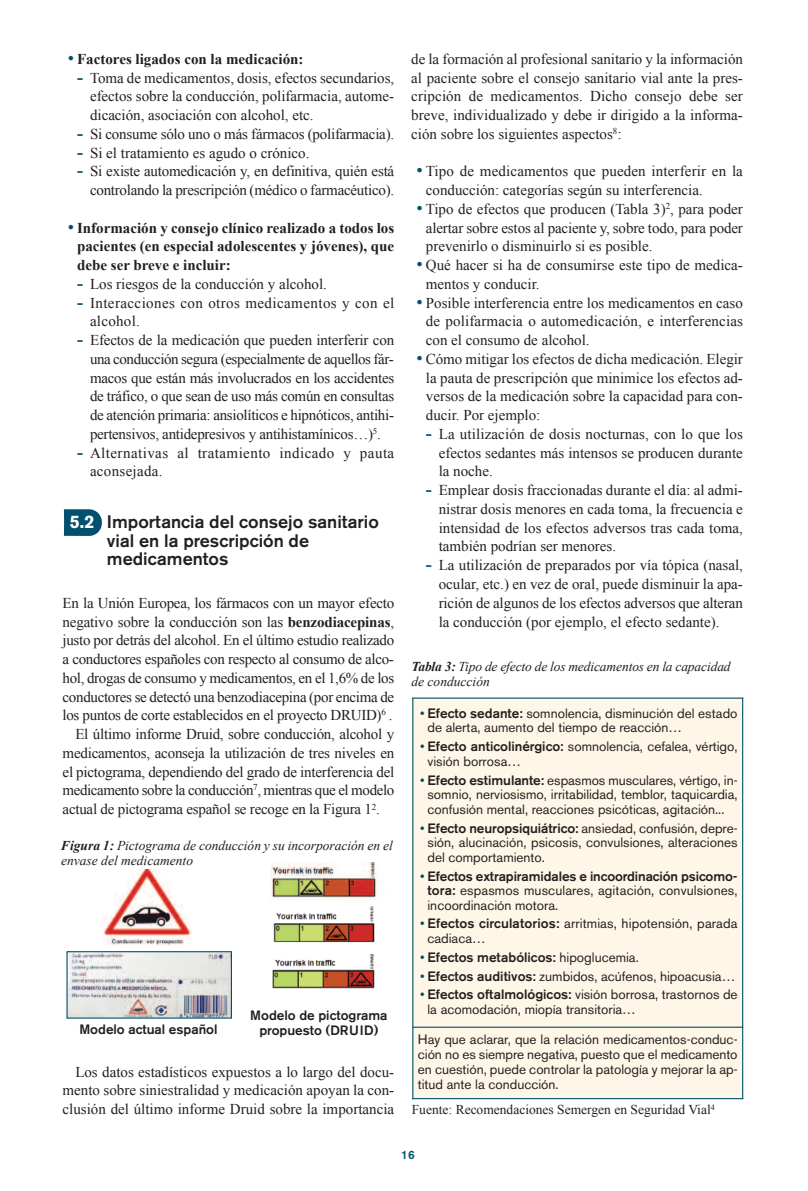
<style>
.page{position:relative;width:808px;height:1191px;background:#fff}
.page>*{position:absolute;margin:0;border:0;box-sizing:border-box;transform-origin:0 0}
.t1{font:500 18px/18px "Akzidenz Grotesk BE";color:#231f20}
.t2{font:15px/18.8px "Times New Roman";letter-spacing:-.01em;color:#231f20;text-align:justify}
.t3{font:700 15px/18.8px "Times New Roman";color:#231f20;text-align:justify}
.t4{font:15px/18.8px "Times New Roman";letter-spacing:.03em;color:#231f20}
.t5{font:15px "Times New Roman";letter-spacing:-.03em;color:#231f20}
.t6{font:13.5px/14.5px "Akzidenz Grotesk BE";color:#231f20}
.t7{font:italic 13.5px/15px "Times New Roman";color:#231f20}
.t8{font:500 13.5px/15px "Akzidenz Grotesk BE";color:#231f20;text-align:center}
.t9{font:13.5px "Times New Roman";color:#231f20}
.t10{font:500 12px "Akzidenz Grotesk BE";color:#01516c}
.s1{font-weight:400;font-size:18px;color:#01516c}
.s2{font-weight:700;font-size:18px;color:#01516c}
.s3{font-weight:700;color:#fff}
.s4{font-weight:700}
.s5{font-size:18px;color:#01516c}
.s6{color:#01516c}
.s7{font-weight:500}
.s8{font-weight:400;color:#01516c}
.s9{font-weight:400}
</style>
<div class="page">
<svg style="left:64px;top:509px;width:38px;height:27px"></svg>
<img style="left:103px;top:869px;width:88px;height:76px">
<img style="left:271px;top:862px;width:109px;height:36px">
<img style="left:273px;top:906px;width:102px;height:37px">
<img style="left:272px;top:953px;width:103px;height:36px">
<div style="left:412px;top:697px;width:331px;height:330px;background:#fef6e6"></div>
<div style="left:412px;top:1027px;width:331px;height:72px;background:#fef6e6"></div>
<hr style="left:412px;top:697px;width:1px;height:402px;background:#01516c">
<hr style="left:742px;top:697px;width:1px;height:402px;background:#01516c">
<hr style="left:412px;top:697px;width:331px;height:1px;background:#01516c">
<hr style="left:412px;top:1026px;width:331px;height:1px;background:#01516c">
<hr style="left:412px;top:1098px;width:331px;height:1px;background:#01516c">
<img style="left:68px;top:953px;width:162px;height:63px">
<div style="left:66px;top:951px;width:166px;height:67px;border:1px solid #01516c"></div>
<p class="t3" style="left:68px;top:49px;width:237px"><span class="s1">•</span> Factores ligados con la medicación:</p>
<p class="t2" style="left:90px;top:68px;width:306px;text-indent:-13px"><span class="s2">-</span> Toma de medicamentos, dosis, efectos secundarios, efectos sobre la conducción, polifarmacia, autome&shy;dicación, asociación con alcohol, etc.</p>
<p class="t2" style="left:77px;top:124px;width:318px"><span class="s2">-</span> Si consume sólo uno o más fármacos (polifarmacia).</p>
<p class="t2" style="left:77px;top:143px;width:234px"><span class="s2">-</span> Si el tratamiento es agudo o crónico.</p>
<p class="t2" style="left:77px;top:162px;width:318px;text-align:right"><span class="s2">-</span> Si existe automedicación y, en definitiva, quién está controlando la prescripción (médico o farmacéutico).</p>
<p class="t3" style="left:77px;top:218px;width:319px;text-indent:-9px"><span class="s1">•</span> Información y consejo clínico realizado a todos los pacientes (en especial adolescentes y jóvenes), que debe ser breve e incluir:</p>
<p class="t2" style="left:77px;top:274px;width:251px"><span class="s2">-</span> Los riesgos de la conducción y alcohol.</p>
<p class="t4" style="left:90px;top:293px;width:306px;text-indent:-13px"><span class="s2">-</span> Interacciones con otros medicamentos y con el alcohol.</p>
<p class="t2" style="left:90px;top:331px;width:306px;text-indent:-13px"><span class="s2">-</span> Efectos de la medicación que pueden interferir con una conducción segura (especialmente de aquellos fár&shy;macos que están más involucrados en los accidentes de tráfico, o que sean de uso más común en consultas de atención primaria: ansiolíticos e hipnóticos, antihi&shy;pertensivos, antidepresivos y antihistamínicos…)<sup>5</sup>.</p>
<p class="t4" style="left:90px;top:443px;width:306px;text-indent:-13px"><span class="s2">-</span> Alternativas al tratamiento indicado y pauta aconsejada.</p>
<p class="t1" style="left:107px;top:514px;width:273px;text-indent:-37px"><span class="s3">5.2</span> Importancia del consejo sanitario vial en la prescripción de medicamentos</p>
<p class="t2" style="left:63px;top:593px;width:333px">En la Unión Europea, los fármacos con un mayor efecto</p>
<p class="t2" style="left:63px;top:612px;width:333px">negativo sobre la conducción son las <span class="s4">benzodiacepinas</span>,</p>
<p class="t2" style="left:63px;top:631px;width:333px">justo por detrás del alcohol. En el último estudio realizado</p>
<p class="t2" style="left:63px;top:649px;width:333px">a conductores españoles con respecto al consumo de alco-</p>
<p class="t2" style="left:63px;top:668px;width:333px">hol, drogas de consumo y medicamentos, en el 1,6% de los</p>
<p class="t2" style="left:63px;top:687px;width:333px">conductores se detectó una benzodiacepina (por encima de</p>
<p class="t2" style="left:63px;top:706px;width:332px">los puntos de corte establecidos en el proyecto DRUID)<sup>6</sup> .</p>
<p class="t2" style="left:75px;top:724px;width:320px">El último informe Druid, sobre conducción, alcohol y</p>
<p class="t2" style="left:63px;top:743px;width:333px">medicamentos, aconseja la utilización de tres niveles en</p>
<p class="t2" style="left:63px;top:762px;width:333px">el pictograma, dependiendo del grado de interferencia del</p>
<p class="t5" style="left:63px;top:782px;width:333px">medicamento sobre la conducción<sup>7</sup>, mientras que el modelo</p>
<p class="t2" style="left:63px;top:799px;width:319px">actual de pictograma español se recoge en la Figura 1<sup>2</sup>.</p>
<p class="t7" style="left:61px;top:837px;width:333px"><span class="s4">Figura 1:</span> Pictograma de conducción y su incorporación en el envase del medicamento</p>
<p class="t8" style="left:79px;top:1023px;width:140px">Modelo actual español</p>
<p class="t8" style="left:250px;top:1008px;width:139px">Modelo de pictograma propuesto (DRUID)</p>
<p class="t2" style="left:63px;top:1062px;width:333px;text-indent:13px">Los datos estadísticos expuestos a lo largo del docu&shy;mento sobre siniestralidad y medicación apoyan la con&shy;clusión del último informe Druid sobre la importancia</p>
<p class="t2" style="left:411px;top:49px;width:333px">de la formación al profesional sanitario y la información al paciente sobre el consejo sanitario vial ante la pres&shy;cripción de medicamentos. Dicho consejo debe ser breve, individualizado y debe ir dirigido a la informa&shy;ción sobre los siguientes aspectos<sup>8</sup>:</p>
<p class="t2" style="left:426px;top:162px;width:319px;text-indent:-9px"><span class="s5">•</span> Tipo de medicamentos que pueden interferir en la conducción: categorías según su interferencia.</p>
<p class="t2" style="left:426px;top:199px;width:319px;text-indent:-9px"><span class="s5">•</span> Tipo de efectos que producen (Tabla 3)<sup>2</sup>, para poder alertar sobre estos al paciente y, sobre todo, para poder prevenirlo o disminuirlo si es posible.</p>
<p class="t2" style="left:426px;top:256px;width:319px;text-indent:-9px"><span class="s5">•</span> Qué hacer si ha de consumirse este tipo de medica&shy;mentos y conducir.</p>
<p class="t2" style="left:426px;top:293px;width:319px;text-indent:-9px"><span class="s5">•</span> Posible interferencia entre los medicamentos en caso de polifarmacia o automedicación, e interferencias con el consumo de alcohol.</p>
<p class="t2" style="left:426px;top:349px;width:319px;text-indent:-9px"><span class="s5">•</span> Cómo mitigar los efectos de dicha medicación. Elegir la pauta de prescripción que minimice los efectos ad&shy;versos de la medicación sobre la capacidad para con&shy;ducir. Por ejemplo:</p>
<p class="t2" style="left:439px;top:424px;width:306px;text-indent:-13px"><span class="s2">-</span> La utilización de dosis nocturnas, con lo que los efectos sedantes más intensos se producen durante la noche.</p>
<p class="t2" style="left:439px;top:481px;width:306px;text-indent:-13px"><span class="s2">-</span> Emplear dosis fraccionadas durante el día: al admi&shy;nistrar dosis menores en cada toma, la frecuencia e intensidad de los efectos adversos tras cada toma, también podrían ser menores.</p>
<p class="t2" style="left:439px;top:556px;width:306px;text-indent:-13px"><span class="s2">-</span> La utilización de preparados por vía tópica (nasal, ocular, etc.) en vez de oral, puede disminuir la apa&shy;rición de algunos de los efectos adversos que alteran la conducción (por ejemplo, el efecto sedante).</p>
<p class="t7" style="left:411px;top:659px;width:321px"><span class="s4">Tabla 3:</span> Tipo de efecto de los medicamentos en la capacidad de conducción</p>
<p class="t6" style="left:427px;top:707px;width:312px;text-indent:-7px"><span class="s6">•</span> <span class="s7">Efecto sedante:</span> somnolencia, disminución del estado de alerta, aumento del tiempo de reacción…</p>
<p class="t6" style="left:427px;top:740px;width:312px;text-indent:-7px"><span class="s6">•</span> <span class="s7">Efecto anticolinérgico:</span> somnolencia, cefalea, vértigo, visión borrosa…</p>
<p class="t6" style="left:420px;top:774px;width:319px;text-align:center"><span class="s6">•</span> <span class="s7">Efecto estimulante:</span> espasmos musculares, vértigo, in&shy;somnio, nerviosismo, irritabilidad, temblor, taquicardia, confusión mental, reacciones psicóticas, agitación...</p>
<p class="t6" style="left:427px;top:822px;width:312px;text-align:justify;text-indent:-7px"><span class="s6">•</span> <span class="s7">Efecto neuropsiquiátrico:</span> ansiedad, confusión, depre&shy;sión, alucinación, psicosis, convulsiones, alteraciones del comportamiento.</p>
<p class="t6" style="left:427px;top:870px;width:312px;text-align:justify;text-indent:-7px"><span class="s6">•</span> <span class="s7">Efectos extrapiramidales e incoordinación psicomo&shy;tora:</span> espasmos musculares, agitación, convulsiones, incoordinación motora.</p>
<p class="t6" style="left:427px;top:918px;width:312px;text-indent:-7px"><span class="s6">•</span> <span class="s7">Efectos circulatorios:</span> arritmias, hipotensión, parada cadiaca…</p>
<p class="t8" style="left:420px;top:950px;width:220px"><span class="s8">•</span> Efectos metabólicos: <span class="s9">hipoglucemia.</span></p>
<p class="t6" style="left:420px;top:970px;width:316px"><span class="s6">•</span> <span class="s7">Efectos auditivos:</span> zumbidos, acúfenos, hipoacusia…</p>
<p class="t6" style="left:427px;top:989px;width:312px;text-indent:-7px"><span class="s6">•</span> <span class="s7">Efectos oftalmológicos:</span> visión borrosa, trastornos de la acomodación, miopía transitoria…</p>
<p class="t6" style="left:418px;top:1033px;width:321px;line-height:15px;text-align:justify">Hay que aclarar, que la relación medicamentos-conduc&shy;ción no es siempre negativa, puesto que el medicamento en cuestión, puede controlar la patología y mejorar la ap&shy;titud ante la conducción.</p>
<p class="t9" style="left:412px;top:1102px;width:305px">Fuente: Recomendaciones Semergen en Seguridad Vial<sup>4</sup></p>
<p class="t10" style="left:401px;top:1150px;width:15px">16</p>
</div>
